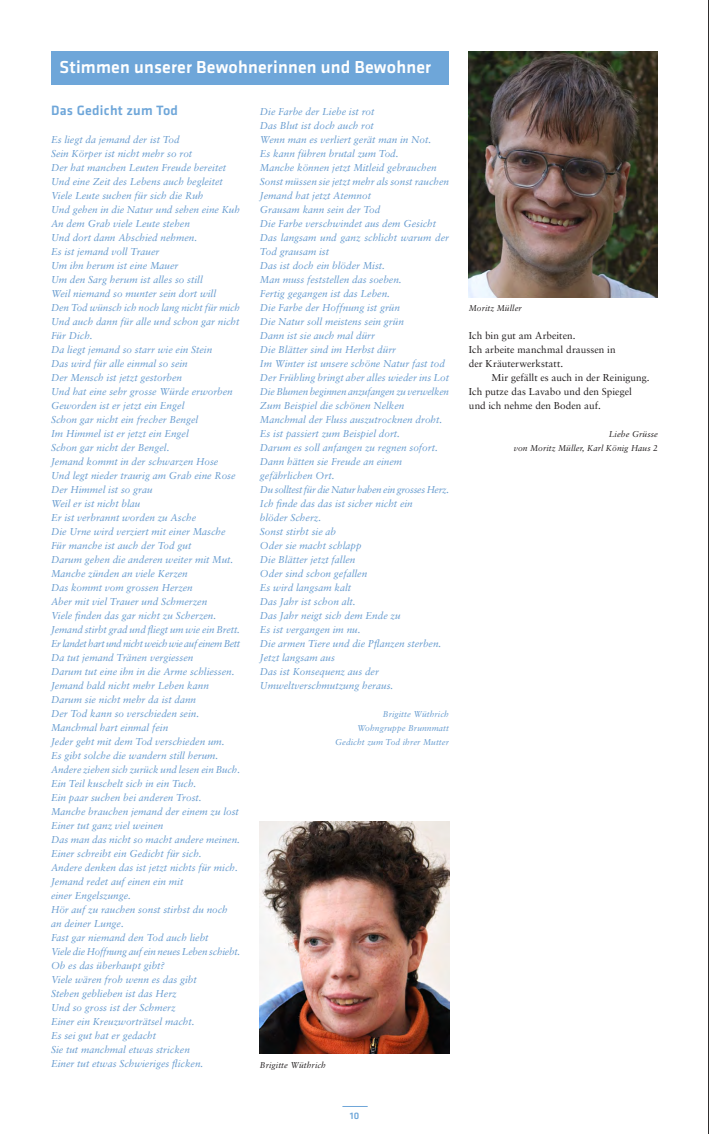
<style>
.page{position:relative;width:709px;height:1134px;background:#fff}
.page>*{position:absolute;margin:0;border:0;box-sizing:border-box;transform-origin:0 0}
.t1{font:500 18px "Klavika";letter-spacing:.01em;color:#fff}
.t2{font:500 14px "Klavika";letter-spacing:.02em;color:#6ea6d9}
.t3{font:italic 10px/14px "Sabon";color:#669bcf}
.t4{font:10px/14px "Sabon";color:#231f20}
.t5{font:500 9.8px "Klavika";color:#6ea6d9}
.t6{font:italic 8.5px/14px "Sabon";letter-spacing:.01em;color:#231f20;text-align:right}
.t7{font:italic 8.5px/14px "Sabon";letter-spacing:.01em;color:#669bcf;text-align:right}
</style>
<div class="page">
<svg style="left:342px;top:1106px;width:26px;height:1px"></svg>
<hr style="left:708px;top:0;width:1px;height:1134px;background:#231f20">
<img style="left:469px;top:51px;width:189px;height:246px">
<div style="left:51px;top:51px;width:398px;height:33px;background:#6ea6d9"></div>
<img style="left:260px;top:821px;width:189px;height:232px">
<h1 class="t1" style="left:60px;top:55px;width:373px">Stimmen unserer Bewohnerinnen und Bewohner</h1>
<h2 class="t2" style="left:51px;top:101px;width:128px">Das Gedicht zum Tod</h2>
<p class="t3" style="left:51px;top:133px;width:191px">Es liegt da jemand der ist Tod<br>Sein Körper ist nicht mehr so rot<br>Der hat manchen Leuten Freude bereitet Und eine Zeit des Lebens auch begleitet Viele Leute suchen für sich die Ruh<br>Und gehen in die Natur und sehen eine Kuh An dem Grab viele Leute stehen<br>Und dort dann Abschied nehmen.<br>Es ist jemand voll Trauer<br>Um ihn herum ist eine Mauer<br>Um den Sarg herum ist alles so still<br>Weil niemand so munter sein dort will<br>Den Tod wünsch ich noch lang nicht für mich Und auch dann für alle und schon gar nicht Für Dich.<br>Da liegt jemand so starr wie ein Stein<br>Das wird für alle einmal so sein<br>Der Mensch ist jetzt gestorben<br>Und hat eine sehr grosse Würde erworben Geworden ist er jetzt ein Engel<br>Schon gar nicht ein frecher Bengel<br>Im Himmel ist er jetzt ein Engel<br>Schon gar nicht der Bengel.<br>Jemand kommt in der schwarzen Hose<br>Und legt nieder traurig am Grab eine Rose Der Himmel ist so grau<br>Weil er ist nicht blau<br>Er ist verbrannt worden zu Asche<br>Die Urne wird verziert mit einer Masche Für manche ist auch der Tod gut<br>Darum gehen die anderen weiter mit Mut.<br>Manche zünden an viele Kerzen<br>Das kommt vom grossen Herzen<br>Aber mit viel Trauer und Schmerzen<br>Viele finden das gar nicht zu Scherzen.<br>Jemand stirbt grad und fliegt um wie ein Brett.<br>Er landet hart und nicht weich wie auf einem Bett Da tut jemand Tränen vergiessen<br>Darum tut eine ihn in die Arme schliessen.<br>Jemand bald nicht mehr Leben kann Darum sie nicht mehr da ist dann<br>Der Tod kann so verschieden sein.<br>Manchmal hart einmal fein<br>Jeder geht mit dem Tod verschieden um.<br>Es gibt solche die wandern still herum.<br>Andere ziehen sich zurück und lesen ein Buch.<br>Ein Teil kuschelt sich in ein Tuch.<br>Ein paar suchen bei anderen Trost.<br>Manche brauchen jemand der einem zu lost Einer tut ganz viel weinen<br>Das man das nicht so macht andere meinen.<br>Einer schreibt ein Gedicht für sich.<br>Andere denken das ist jetzt nichts für mich.<br>Jemand redet auf einen ein mit<br>einer Engelszunge.<br>Hör auf zu rauchen sonst stirbst du noch an deiner Lunge.<br>Fast gar niemand den Tod auch liebt<br>Viele die Hoffnung auf ein neues Leben schiebt.<br>Ob es das überhaupt gibt?<br>Viele wären froh wenn es das gibt<br>Stehen geblieben ist das Herz<br>Und so gross ist der Schmerz<br>Einer ein Kreuzworträtsel macht.<br>Es sei gut hat er gedacht<br>Sie tut manchmal etwas stricken<br>Einer tut etwas Schwieriges flicken.</p>
<p class="t3" style="left:260px;top:105px;width:191px">Die Farbe der Liebe ist rot<br>Das Blut ist doch auch rot<br>Wenn man es verliert gerät man in Not.<br>Es kann führen brutal zum Tod.<br>Manche können jetzt Mitleid gebrauchen<br>Sonst müssen sie jetzt mehr als sonst rauchen<br>Jemand hat jetzt Atemnot<br>Grausam kann sein der Tod<br>Die Farbe verschwindet aus dem Gesicht<br>Das langsam und ganz schlicht warum der<br>Tod grausam ist<br>Das ist doch ein blöder Mist.<br>Man muss feststellen das soeben.<br>Fertig gegangen ist das Leben.<br>Die Farbe der Hoffnung ist grün<br>Die Natur soll meistens sein grün<br>Dann ist sie auch mal dürr<br>Die Blätter sind im Herbst dürr<br>Im Winter ist unsere schöne Natur fast tod<br>Der Frühling bringt aber alles wieder ins Lot<br>Die Blumen beginnen anzufangen zu verwelken<br>Zum Beispiel die schönen Nelken<br>Manchmal der Fluss auszutrocknen droht.<br>Es ist passiert zum Beispiel dort.<br>Darum es soll anfangen zu regnen sofort.<br>Dann hätten sie Freude an einem gefährlichen Ort.<br>Du solltest für die Natur haben ein grosses Herz.<br>Ich finde das das ist sicher nicht ein<br>blöder Scherz.<br>Sonst stirbt sie ab<br>Oder sie macht schlapp<br>Die Blätter jetzt fallen<br>Oder sind schon gefallen<br>Es wird langsam kalt<br>Das Jahr ist schon alt.<br>Das Jahr neigt sich dem Ende zu<br>Es ist vergangen im nu.<br>Die armen Tiere und die Pflanzen sterben.<br>Jetzt langsam aus<br>Das ist Konsequenz aus der<br>Umweltverschmutzung heraus.</p>
<p class="t7" style="left:335px;top:707px;width:115px">Brigitte Wüthrich<br>Wohngruppe Brunnmatt<br>Gedicht zum Tod ihrer Mutter</p>
<p class="t6" style="left:260px;top:1058px;width:68px">Brigitte Wüthrich</p>
<p class="t5" style="left:350px;top:1109px;width:11px">10</p>
<p class="t6" style="left:469px;top:301px;width:54px">Moritz Müller</p>
<p class="t4" style="left:469px;top:329px;width:148px">Ich bin gut am Arbeiten.<br>Ich arbeite manchmal draussen in der Kräuterwerkstatt.</p>
<p class="t4" style="left:469px;top:371px;width:182px;text-indent:23px">Mir gefällt es auch in der Reinigung.<br>Ich putze das Lavabo und den Spiegel und ich nehme den Boden auf.</p>
<p class="t6" style="left:513px;top:427px;width:146px">Liebe Grüsse<br>von Moritz Müller, Karl König Haus 2</p>
</div>
